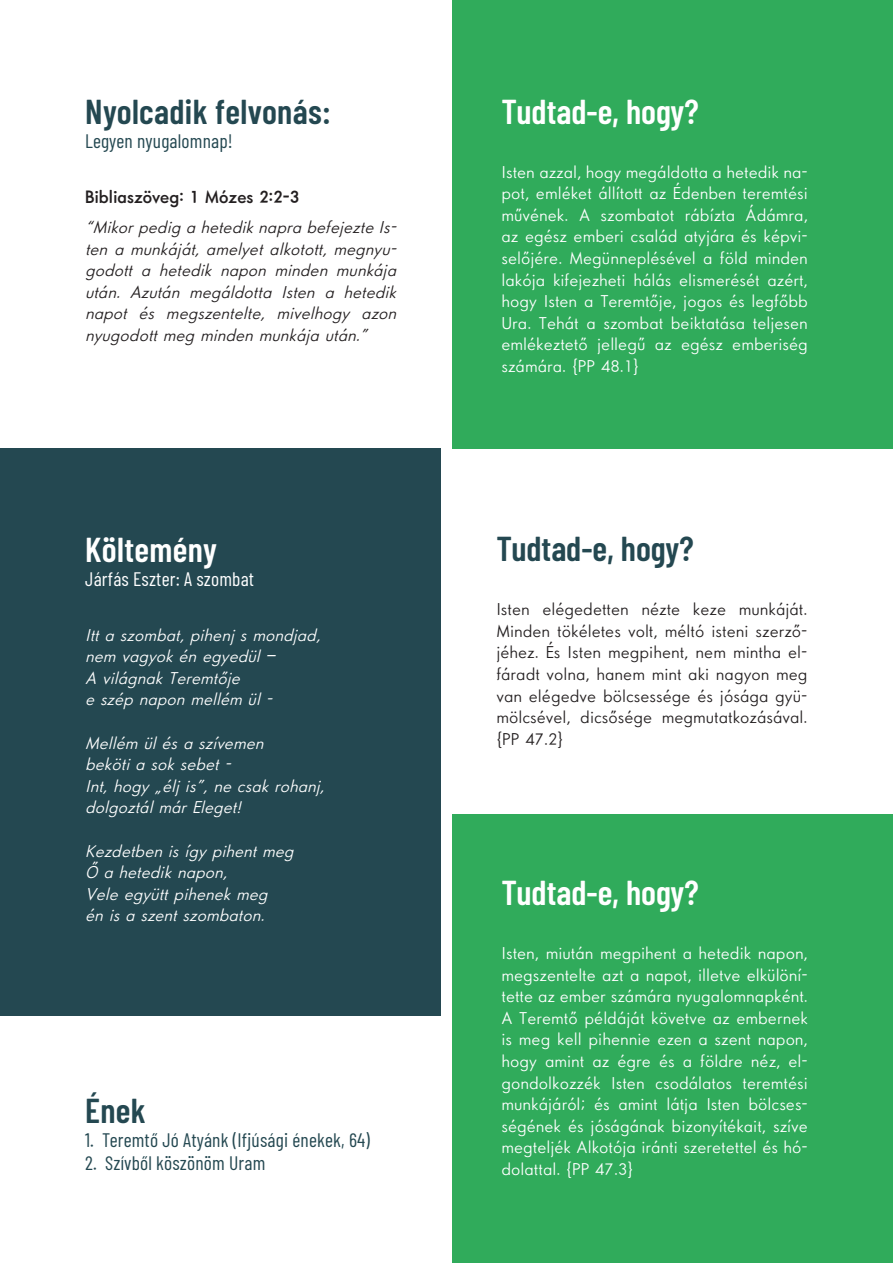
<style>
.page{position:relative;width:893px;height:1263px;background:#fff}
.page>*{position:absolute;margin:0;border:0;box-sizing:border-box;transform-origin:0 0}
.t1{font:600 34.5px "Barlow Condensed";color:#fff}
.t2{font:600 34.5px "Barlow Condensed";letter-spacing:.01em;color:#244851}
.t3{font:19.5px "Barlow Condensed";letter-spacing:.01em;color:#244851}
.t4{font:19.5px "Barlow Condensed";letter-spacing:.01em;color:#fff}
.t5{font:300 18px/21.6px "HY Yoyo";color:#fff;text-align:justify}
.t6{font:italic 300 18px/21.6px "HY Yoyo";color:#fff}
.t7{font:300 18px/21.6px "HY Yoyo";color:#231f20;text-align:justify}
.t8{font:italic 300 18px/21.6px "HY Yoyo";color:#231f20;text-align:justify}
.t9{font:700 18px "HY Yoyo";color:#231f20}
</style>
<div class="page">
<div style="left:0;top:449px;width:440px;height:567px;background:#244851"></div>
<div style="left:453px;top:0;width:440px;height:449px;background:#30ab5b"></div>
<div style="left:453px;top:814px;width:440px;height:449px;background:#30ab5b"></div>
<h1 class="t2" style="left:85px;top:87px;width:247px">Nyolcadik felvonás:</h1>
<p class="t3" style="left:85px;top:127px;width:149px">Legyen nyugalomnap!</p>
<p class="t9" style="left:85px;top:184px;width:216px">Bibliaszöveg: 1 Mózes 2:2-3</p>
<p class="t8" style="left:85px;top:217px;width:319px">“MikorpedigahetediknaprabefejezteIs&shy;tenamunkáját,amelyetalkotott,megnyu&shy;godott a hetedik napon minden munkája után. Azután megáldotta Isten a hetedik napot és megszentelte, mivelhogy azon nyugodottmegmindenmunkájaután.”</p>
<h1 class="t1" style="left:85px;top:525px;width:133px">Költemény</h1>
<p class="t4" style="left:85px;top:565px;width:170px">Járfás Eszter: A szombat</p>
<p class="t6" style="left:85px;top:624px;width:243px">Ittaszombat,pihenjsmondjad, nem vagyokénegyedül–<br>AvilágnakTeremtője eszépnaponmellém ül-</p>
<p class="t6" style="left:85px;top:732px;width:247px">Mellém ülésaszívemen bekötiasoksebet-<br>Int,hogy„éljis”,necsakrohanj, dolgoztálmárEleget!</p>
<p class="t6" style="left:85px;top:840px;width:216px">Kezdetbenisígypihentmeg<br>Ő ahetediknapon,<br>Veleegyüttpihenekmeg énisaszentszombaton.</p>
<h1 class="t2" style="left:85px;top:1085px;width:62px">Ének</h1>
<p class="t3" style="left:85px;top:1125px;width:286px">1. Teremtő Jó Atyánk (Ifjúsági énekek, 64)</p>
<p class="t3" style="left:85px;top:1149px;width:182px">2. Szívből köszönöm Uram</p>
<h1 class="t1" style="left:501px;top:87px;width:199px">Tudtad-e, hogy?</h1>
<p class="t5" style="left:501px;top:161px;width:308px">Isten azzal, hogy megáldotta a hetedik na&shy;pot, emléket állított az Édenben teremtési művének. A szombatot rábízta Ádámra, az egész emberi család atyjára és képvi&shy;selőjére. Megünneplésével a föld minden lakója kifejezheti hálás elismerését azért, hogy Isten a Teremtője, jogos és legfőbb Ura. Tehát a szombat beiktatása teljesen emlékeztető jellegű az egész emberiség számára. {PP 48.1}</p>
<h1 class="t2" style="left:496px;top:524px;width:199px">Tudtad-e, hogy?</h1>
<p class="t7" style="left:496px;top:599px;width:313px">Isten elégedetten nézte keze munkáját.<br>Minden tökéletes volt, méltó isteni szerző&shy;jéhez. És Isten megpihent, nem mintha el&shy;fáradt volna, hanem mint aki nagyon meg van elégedve bölcsessége és jósága gyü&shy;mölcsével, dicsősége megmutatkozásával. {PP 47.2}</p>
<h1 class="t1" style="left:501px;top:868px;width:199px">Tudtad-e, hogy?</h1>
<p class="t5" style="left:501px;top:943px;width:308px">Isten, miután megpihent a hetedik napon, megszentelte azt a napot, illetve elkülöní&shy;tette az ember számára nyugalomnapként.<br>A Teremtő példáját követve az embernek is meg kell pihennie ezen a szent napon, hogy amint az égre és a földre néz, el&shy;gondolkozzék Isten csodálatos teremtési munkájáról; és amint látja Isten bölcses&shy;ségének és jóságának bizonyítékait, szíve megteljék Alkotója iránti szeretettel és hó&shy;dolattal. {PP 47.3}</p>
</div>
